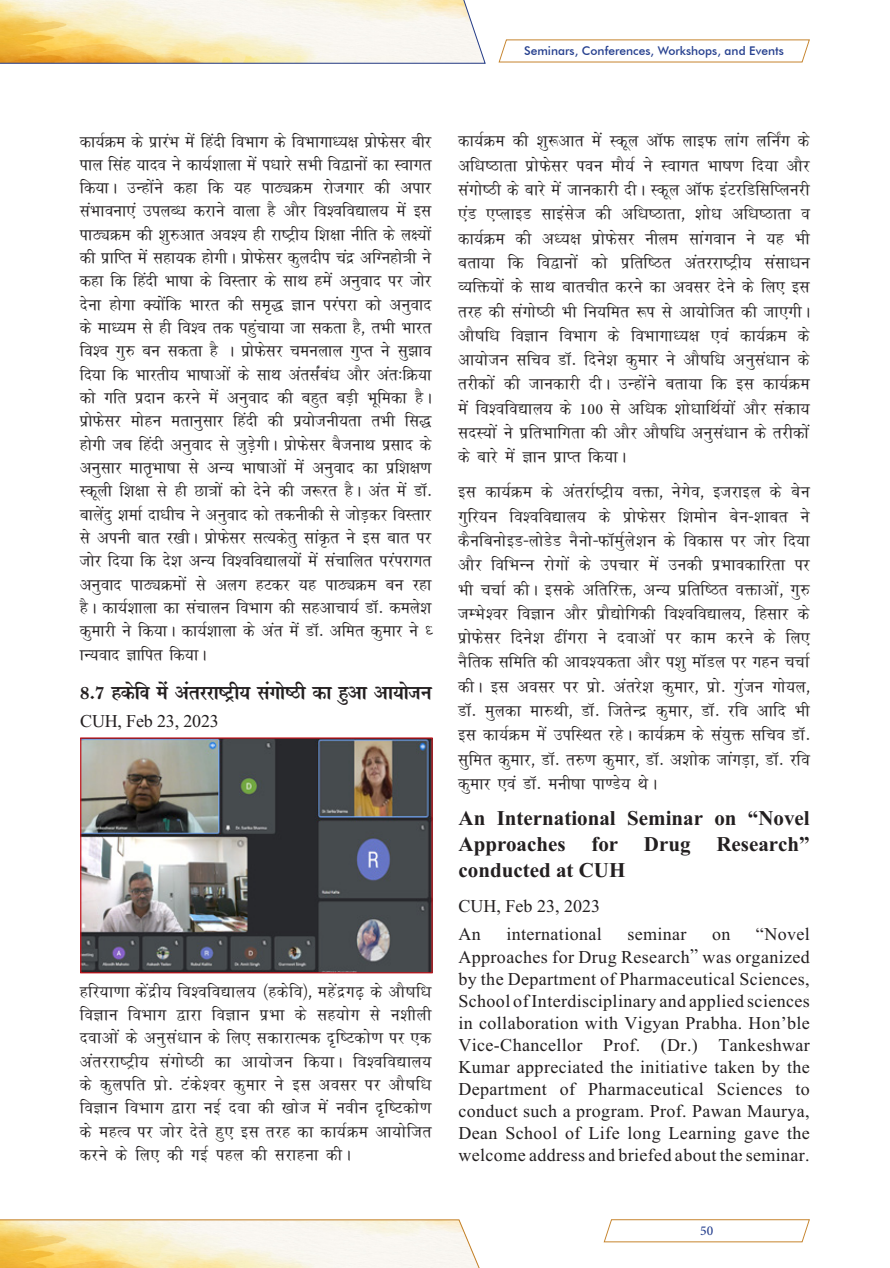
<style>
.page{position:relative;width:890px;height:1268px;background:#fff}
.page>*{position:absolute;margin:0;border:0;box-sizing:border-box;transform-origin:0 0}
.t1{font:700 24px "Shiva";color:#231f20}
.t2{font:700 21px/25.8px "Times New Roman";color:#231f20;text-align:justify}
.t3{font:500 19.5px/23.2px "Shiva";letter-spacing:.02em;color:#231f20;text-align:justify}
.t4{font:18px/22px "Times New Roman";letter-spacing:.02em;color:#231f20;text-align:justify}
.t5{font:18px/28.8px "Times New Roman";color:#231f20}
.t6{font:18px "Times New Roman";letter-spacing:-.01em;color:#231f20}
.t7{font:500 13.5px "Minion Pro";color:#253f8e}
.t8{font:500 12px "Futura BT";color:#253f8e}
</style>
<div class="page">
<svg style="left:603px;top:1219px;width:207px;height:23px"></svg>
<img style="left:82px;top:739px;width:348px;height:232px">
<div style="left:80px;top:737px;width:352px;height:236px;border:1px solid #c4121a"></div>
<svg style="left:498px;top:39px;width:312px;height:24px"></svg>
<svg style="left:0;top:0;width:485px;height:64px"></svg>
<svg style="left:0;top:1219px;width:480px;height:49px"></svg>
<p class="t8" style="left:524px;top:43px;width:261px">Seminars, Conferences, Workshops, and Events</p>
<p class="t3" style="left:80px;top:132px;width:353px">dk;ZØe ds izkjaHk esa fganh foHkkx ds foHkkxk/;{k izksQslj chj iky flag ;kno us dk;Z'kkyk esa i/kkjs lHkh fo}kuksa dk Lokxr fd;kA mUgksaus dgk fd ;g ikBîØe jkstxkj dh vikj laHkkouk,a miyC/k djkus okyk gS vkSj fo'ofo|ky; esa bl ikBîØe dh 'kq#vkr vo'; gh jk"Vªh; f'k{kk uhfr ds y{;ksa dh izkfIr esa lgk;d gksxhA izksQslj dqynhi panz vfXugks=kh us dgk fd fganh Hkk"kk ds foLrkj ds lkFk gesa vuqokn ij tksj nsuk gksxk D;ksafd Hkkjr dh le`) Kku ijaijk dks vuqokn ds ek/;e ls gh fo'o rd igqapk;k tk ldrk gS] rHkh Hkkjr fo'o xq# cu ldrk gS A izksQslj peuyky xqIr us lq&gt;ko fn;k fd Hkkjrh; Hkk"kkvksa ds lkFk varlaZca/k vkSj var%fØ;k dks xfr iznku djus esa vuqokn dh cgqr cM+h Hkwfedk gSA izksQslj eksgu erkuqlkj fganh dh iz;kstuh;rk rHkh fl) gksxh tc fganh vuqokn ls tqM+sxhA izksQslj cStukFk izlkn ds vuqlkj ekr`Hkk"kk ls vU; Hkk"kkvksa esa vuqokn dk izf'k{k.k Ldwyh f'k{kk ls gh Nk=kksa dks nsus dh t:jr gSA var esa MkW&shy;ckysanq 'kekZ nk/khp us vuqokn dks rduhdh ls tksM+dj foLrkj ls viuh ckr j[khA izksQslj lR;dsrq lkaÑr us bl ckr ij tksj fn;k fd ns'k vU; fo'ofo|ky;ksa esa lapkfyr ijaijkxr vuqokn ikBîØeksa ls vyx gVdj ;g ikBîØe cu jgk gSA dk;Z'kkyk dk lapkyu foHkkx dh lgvkpk;Z MkW- deys'k dqekjh us fd;kA dk;Z'kkyk ds var esa MkW- vfer dqekj us / kU;okn Kkfir fd;kA</p>
<p class="t1" style="left:80px;top:676px;width:353px">8-7 gdsfo esa varjjk"Vªh; laxks"Bh dk gqvk vk;kstu</p>
<p class="t6" style="left:80px;top:711px;width:140px">CUH, Feb 23, 2023</p>
<p class="t3" style="left:80px;top:981px;width:353px">gfj;k.kk dsanzh; fo'ofo|ky; ¼gdsfo½] egsanzx&lt;+ ds vkS"kfèk foKku foHkkx }kjk foKku izHkk ds lg;ksx ls u'khyh nokvksa ds vuqlaèkku ds fy, ldkjkRed n`f"Vdks.k ij ,d varjjk"Vªh; laxks"Bh dk vk;kstu fd;kA fo'ofo|ky; ds dqyifr izks- Vads'oj dqekj us bl volj ij vkS"kf/k foKku foHkkx }kjk ubZ nok dh [kkst esa uohu n`f"Vdks.k ds egRo ij tksj nsrs gq, bl rjg dk dk;ZØe vk;ksftr djus ds fy, dh xbZ igy dh ljkguk dhA</p>
<p class="t3" style="left:458px;top:131px;width:353px;line-height:24.3px">dk;ZØe dh 'kq:vkr esa Ldwy vkWQ ykbQ ykax yfu±x ds vfèk"Bkrk izksQslj iou ekS;Z us Lokxr Hkk"k.k fn;k vkSj laxks"Bh ds ckjs esa tkudkjh nhA Ldwy vkWQ baVjfMflfIyujh ,aM ,IykbM lkbalst dh vf/k"Bkrk] 'kks/k vf/k"Bkrk o dk;ZØe dh v/;{k izksQslj uhye lkaxoku us ;g Hkh crk;k fd fo}kuksa dks izfrf"Br varjjk"Vªh; lalk/ku O;fä;ksa ds lkFk ckrphr djus dk volj nsus ds fy, bl rjg dh laxks"Bh Hkh fu;fer :i ls vk;ksftr dh tk,xhA vkS"kf/k foKku foHkkx ds foHkkxkè;{k ,oa dk;ZØe ds vk;kstu lfpo MkW- fnus'k dqekj us vkS"kfèk vuqla/kku ds rjhdksa dh tkudkjh nhA mUgksaus crk;k fd bl dk;ZØe esa fo'ofo|ky; ds 100 ls vf/kd 'kks/kkfFkZ;ksa vkSj ladk; lnL;ksa us izfrHkkfxrk dh vkSj vkS"kf/k vuqla/kku ds rjhdksa ds ckjs esa Kku izkIr fd;kA</p>
<p class="t3" style="left:458px;top:482px;width:353px;line-height:24.3px">bl dk;ZØe ds varjkZ"Vªh; oäk] usxso] btjkby ds csu xqfj;u fo'ofo|ky; ds izksQslj f'keksu csu&amp;'kkcr us dSufcuksbM&amp;yksMsM uSuks&amp;QkWeqZys'ku ds fodkl ij tksj fn;k vkSj fofHkUu jksxksa ds mipkj esa mudh izHkkodkfjrk ij Hkh ppkZ dhA blds vfrfjä] vU; izfrf"Br oäkvksa] xq# tEHks'oj foKku vkSj izkS|ksfxdh fo'ofo|ky;] fglkj ds izksQslj fnus'k &lt;haxjk us nokvksa ij dke djus ds fy, uSfrd lfefr dh vko';drk vkSj i'kq ekWMy ij xgu ppkZ dhA bl volj ij izks- varjs'k dqekj] izks- xqatu xks;y] MkW- eqydk ek#Fkh] MkW- ftrsUnz dqekj] MkW- jfo vkfn Hkh bl dk;ZØe esa mifLFkr jgsA dk;ZØe ds la;qä lfpo MkW&shy;lqfer dqekj] MkW- r#.k dqekj] MkW- v'kksd tkaxM+k] MkW- jfo dqekj ,oa MkW- euh"kk ik.Ms; FksA</p>
<p class="t2" style="left:458px;top:805px;width:353px">An International Seminar on “Novel Approaches for Drug Research” conducted at CUH</p>
<p class="t5" style="left:458px;top:891px;width:143px">CUH, Feb 23, 2023<br>An</p>
<p class="t4" style="left:458px;top:923px;width:353px;text-indent:297px">“Novel Approaches for Drug Research” was organized by the Department of Pharmaceutical Sciences, School of Interdisciplinary and applied sciences in collaboration with Vigyan Prabha. Hon’ble Vice-Chancellor Prof. (Dr.) Tankeshwar Kumar appreciated the initiative taken by the Department of Pharmaceutical Sciences to conduct such a program. Prof. Pawan Maurya, Dean School of Life long Learning gave the welcome address and briefed about the seminar.</p>
<p class="t4" style="left:506px;top:923px;width:97px">international</p>
<p class="t4" style="left:627px;top:923px;width:61px">seminar</p>
<p class="t4" style="left:711px;top:923px;width:20px">on</p>
<p class="t7" style="left:700px;top:1221px;width:15px">50</p>
</div>
